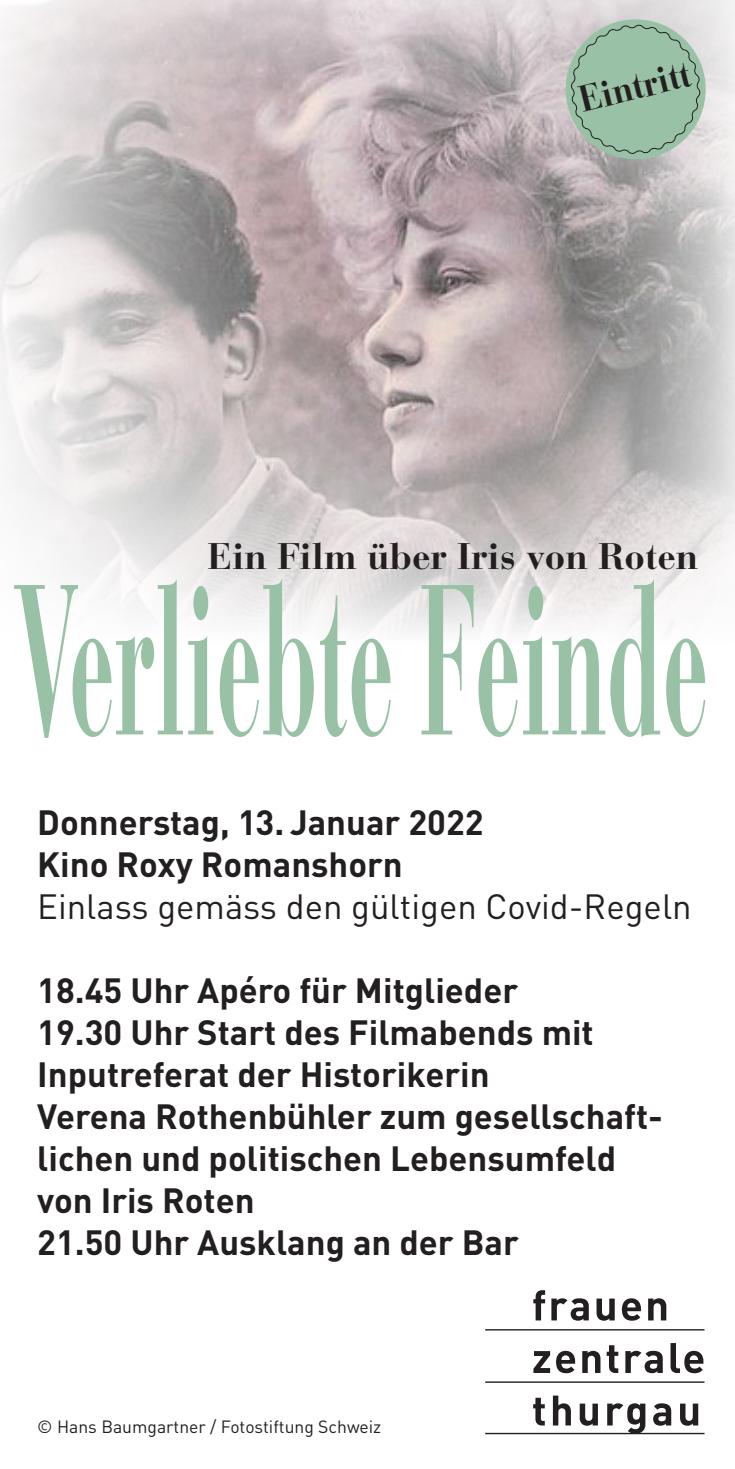
<style>
.page{position:relative;width:735px;height:1469px;background:#fff}
.page>*{position:absolute;margin:0;border:0;box-sizing:border-box;transform-origin:0 0}
.t1{font:700 212.1px "Bauer Bodoni";color:#99c1a5;scale:.43 1}
.t2{font:700 36.75px "Bauer Bodoni";color:#231f20}
.t3{font:700 36.75px "Bauer Bodoni";color:#231f20;scale:.91 1}
.t4{font:700 34.65px/42px "DIN";color:#231f20}
.t5{font:34.65px "DIN";color:#231f20}
.t6{font:17.5px "DIN";color:#231f20}
</style>
<div class="page">
<svg style="left:533px;top:1395px;width:164px;height:37px"></svg>
<svg style="left:533px;top:1343px;width:170px;height:30px"></svg>
<svg style="left:533px;top:1290px;width:133px;height:30px"></svg>
<hr style="left:485px;top:1381px;width:219px;height:1px;background:#231f20">
<hr style="left:485px;top:1329px;width:219px;height:1px;background:#231f20">
<hr style="left:485px;top:1432px;width:219px;height:2px;background:#231f20">
<img style="left:0;top:0;width:734px;height:633px">
<div style="left:565px;top:19px;width:140px;height:140px;background:#99c1a5;border-radius:50%"></div>
<svg style="left:570px;top:25px;width:130px;height:129px"></svg>
<p class="t3" style="left:574px;top:78px;width:126px;rotate:-14deg">Eintritt</p>
<p class="t2" style="left:207px;top:534px;width:492px">Ein Film über Iris von Roten</p>
<h1 class="t1" style="left:13px;top:533px;width:1616px">Verliebte Feinde</h1>
<p class="t4" style="left:37px;top:799px;width:448px">Donnerstag, 13. Januar 2022<br>Kino Roxy Romanshorn</p>
<p class="t5" style="left:37px;top:884px;width:655px">Einlass gemäss den gültigen Covid-Regeln</p>
<p class="t4" style="left:37px;top:967px;width:627px">18.45 Uhr Apéro für Mitglieder<br>19.30 Uhr Start des Filmabends mit<br>Inputreferat der Historikerin<br>Verena Rothenbühler zum gesellschaft&shy;lichen und politischen Lebensumfeld von Iris Roten<br>21.50 Uhr Ausklang an der Bar</p>
<p class="t6" style="left:37px;top:1415px;width:345px">© Hans Baumgartner / Fotostiftung Schweiz</p>
</div>
